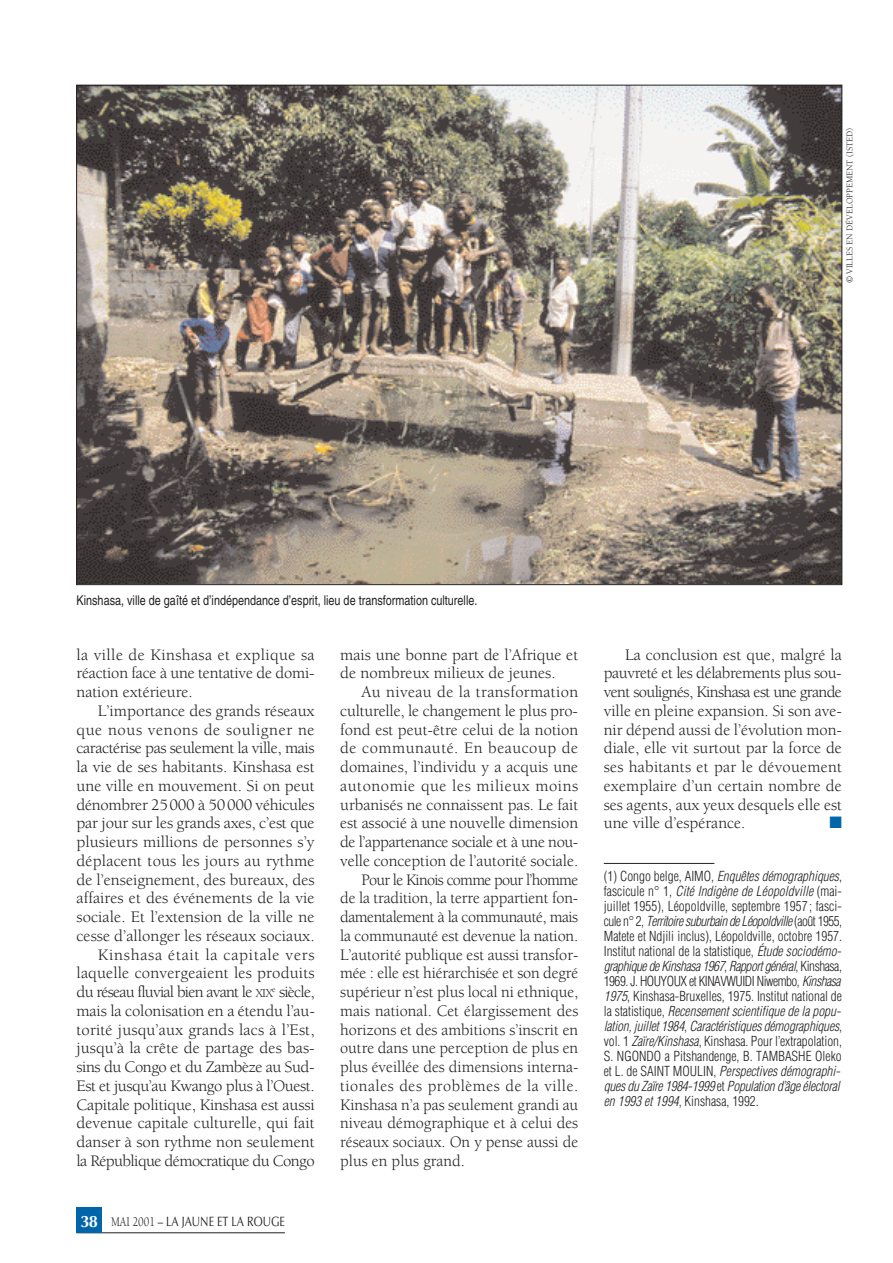
<style>
.page{position:relative;width:893px;height:1263px;background:#fff}
.page>*{position:absolute;margin:0;border:0;box-sizing:border-box;transform-origin:0 0}
.t1{font:16.5px/18.8px "Berkeley";color:#231f20;text-align:justify}
.t2{font:16.5px "Berkeley";letter-spacing:.035em;color:#231f20}
.t3{font:16.5px "Berkeley";letter-spacing:-.025em;color:#231f20}
.t4{font:16.5px "Berkeley";letter-spacing:-.03em;color:#231f20}
.t5{font:16.5px "Berkeley";letter-spacing:-.045em;color:#231f20}
.t6{font:16.5px "Berkeley";letter-spacing:.02em;color:#231f20}
.t7{font:16.5px "Berkeley";letter-spacing:.03em;color:#231f20}
.t8{font:16.5px "Zapf Dingbats";color:#0065a9}
.t9{font:300 condensed 13.5px/15px "Helvetica";color:#231f20}
.t10{font:condensed 13.5px "Helvetica";color:#231f20}
.t11{font:13.5px "Optima";color:#231f20;scale:.8 1}
.t12{font:9px "Berkeley";color:#231f20}
.s1{font-size:12.3px}
.s2{font-weight:700;font-size:16.5px;color:#fff}
.s3{font-family:"Berkeley"}
.s4{font-style:italic}
</style>
<div class="page">
<hr style="left:604px;top:863px;width:110px;height:1px;background:#231f20">
<hr style="left:77px;top:1232px;width:208px;height:1px;background:#231f20">
<div style="left:77px;top:1208px;width:25px;height:25px;background:#0065a9"></div>
<img style="left:79px;top:87px;width:761px;height:496px">
<p class="t12" style="left:846px;top:283px;width:157px;rotate:-90deg">© VILLES EN DÉVELOPPEMENT (ISTED)</p>
<p class="t10" style="left:77px;top:595px;width:402px">Kinshasa, ville de gaîté et d’indépendance d’esprit, lieu de transformation culturelle.</p>
<p class="t1" style="left:77px;top:646px;width:240px">la ville de Kinshasa et explique sa réaction face à une tentative de domi&shy;nation extérieure.</p>
<p class="t1" style="left:77px;top:703px;width:240px;text-align:right">L’importance des grands réseaux que nous venons de souligner ne caractérise pas seulement la ville, mais la vie de ses habitants. Kinshasa est une ville en mouvement. Si on peut dénombrer 25000 à 50000 véhicules par jour sur les grands axes, c’est que plusieurs millions de personnes s’y déplacent tous les jours au rythme de l’enseignement, des bureaux, des affaires et des événements de la vie sociale. Et l’extension de la ville ne cesse d’allonger les réseaux sociaux.<br>Kinshasa était la capitale vers laquelle convergeaient les produits du réseau fluvial bien avant le <span class="s1">XIX</span><sup>e</sup> siècle, mais la colonisation en a étendu l’au&shy;torité jusqu’aux grands lacs à l’Est, jusqu’à la crête de partage des bas&shy;sins du Congo et du Zambèze au Sud-Est et jusqu’au Kwango plus à l’Ouest.<br>Capitale politique, Kinshasa est aussi devenue capitale culturelle, qui fait danser à son rythme non seulement la République démocratique du Congo</p>
<p class="t11" style="left:80px;top:1216px;width:257px"><span class="s2">38</span> <span class="s3">MAI 2001 –</span> LA JAUNE ET LA ROUGE</p>
<p class="t1" style="left:340px;top:646px;width:240px">mais une bonne part de l’Afrique et de nombreux milieux de jeunes.</p>
<p class="t6" style="left:361px;top:685px;width:218px">Au niveau de la transformation</p>
<p class="t1" style="left:340px;top:703px;width:239px">culturelle, le changement le plus pro-</p>
<p class="t1" style="left:340px;top:721px;width:240px">fond est peut-être celui de la notion</p>
<p class="t7" style="left:340px;top:742px;width:240px">de communauté. En beaucoup de</p>
<p class="t1" style="left:340px;top:759px;width:240px">domaines, l’individu y a acquis une</p>
<p class="t2" style="left:340px;top:779px;width:240px">autonomie que les milieux moins</p>
<p class="t1" style="left:340px;top:796px;width:240px">urbanisés ne connaissent pas. Le fait</p>
<p class="t1" style="left:340px;top:815px;width:240px">est associé à une nouvelle dimension</p>
<p class="t3" style="left:340px;top:835px;width:240px">de l’appartenance sociale et à une nou-</p>
<p class="t1" style="left:340px;top:853px;width:240px">velle conception de l’autorité sociale.</p>
<p class="t5" style="left:361px;top:873px;width:218px">Pour le Kinois comme pour l’homme</p>
<p class="t1" style="left:340px;top:890px;width:240px">de la tradition, la terre appartient fon-</p>
<p class="t4" style="left:340px;top:910px;width:240px">damentalement à la communauté, mais</p>
<p class="t1" style="left:340px;top:928px;width:240px">la communauté est devenue la nation.</p>
<p class="t1" style="left:340px;top:946px;width:240px">L’autorité publique est aussi transfor-</p>
<p class="t1" style="left:340px;top:965px;width:240px">mée : elle est hiérarchisée et son degré</p>
<p class="t1" style="left:340px;top:984px;width:240px">supérieur n’est plus local ni ethnique,</p>
<p class="t1" style="left:340px;top:1003px;width:240px">mais national. Cet élargissement des</p>
<p class="t1" style="left:340px;top:1021px;width:240px">horizons et des ambitions s’inscrit en</p>
<p class="t1" style="left:340px;top:1040px;width:240px">outre dans une perception de plus en</p>
<p class="t1" style="left:340px;top:1059px;width:240px">plus éveillée des dimensions interna-</p>
<p class="t2" style="left:340px;top:1079px;width:240px">tionales des problèmes de la ville.</p>
<p class="t1" style="left:340px;top:1096px;width:240px">Kinshasa n’a pas seulement grandi au</p>
<p class="t1" style="left:340px;top:1115px;width:240px">niveau démographique et à celui des</p>
<p class="t1" style="left:340px;top:1134px;width:240px">réseaux sociaux. On y pense aussi de</p>
<p class="t1" style="left:340px;top:1153px;width:126px">plus en plus grand.</p>
<p class="t1" style="left:604px;top:646px;width:240px;text-indent:21px">La conclusion est que, malgré la pauvreté et les délabrements plus sou&shy;vent soulignés, Kinshasa est une grande ville en pleine expansion. Si son ave&shy;nir dépend aussi de l’évolution mon&shy;diale, elle vit surtout par la force de ses habitants et par le dévouement exemplaire d’un certain nombre de ses agents, aux yeux desquels elle est une ville d’espérance.</p>
<p class="t8" style="left:829px;top:813px;width:14px">■</p>
<p class="t9" style="left:604px;top:869px;width:240px">(1) Congo belge, AIMO, <span class="s4">Enquêtes démographiques</span>, fascicule n° 1, <span class="s4">Cité Indigène de Léopoldville</span> (mai&shy;juillet 1955), Léopoldville, septembre 1957 ; fasci&shy;cule n° 2, <span class="s4">Territoire suburbain de Léopoldville</span> (août 1955, Matete et Ndjili inclus), Léopoldville, octobre 1957.<br>Institut national de la statistique, <span class="s4">Étude sociodémo&shy;graphique de Kinshasa 1967</span>, <span class="s4">Rapport général</span>, Kinshasa, 1969. J. HOUYOUX et KINAVWUIDI Niwembo, <span class="s4">Kinshasa 1975</span>, Kinshasa-Bruxelles, 1975. Institut national de la statistique, <span class="s4">Recensement scientifique de la popu&shy;lation, juillet 1984</span>, <span class="s4">Caractéristiques démographiques</span>, vol. 1 <span class="s4">Zaïre/Kinshasa</span>, Kinshasa. Pour l’extrapolation, S. NGONDO a Pitshandenge, B. TAMBASHE Oleko et L. de SAINT MOULIN, <span class="s4">Perspectives démographi&shy;ques du Zaïre 1984-1999</span> et <span class="s4">Population d’âge électoral en 1993 et 1994</span>, Kinshasa, 1992.</p>
</div>
